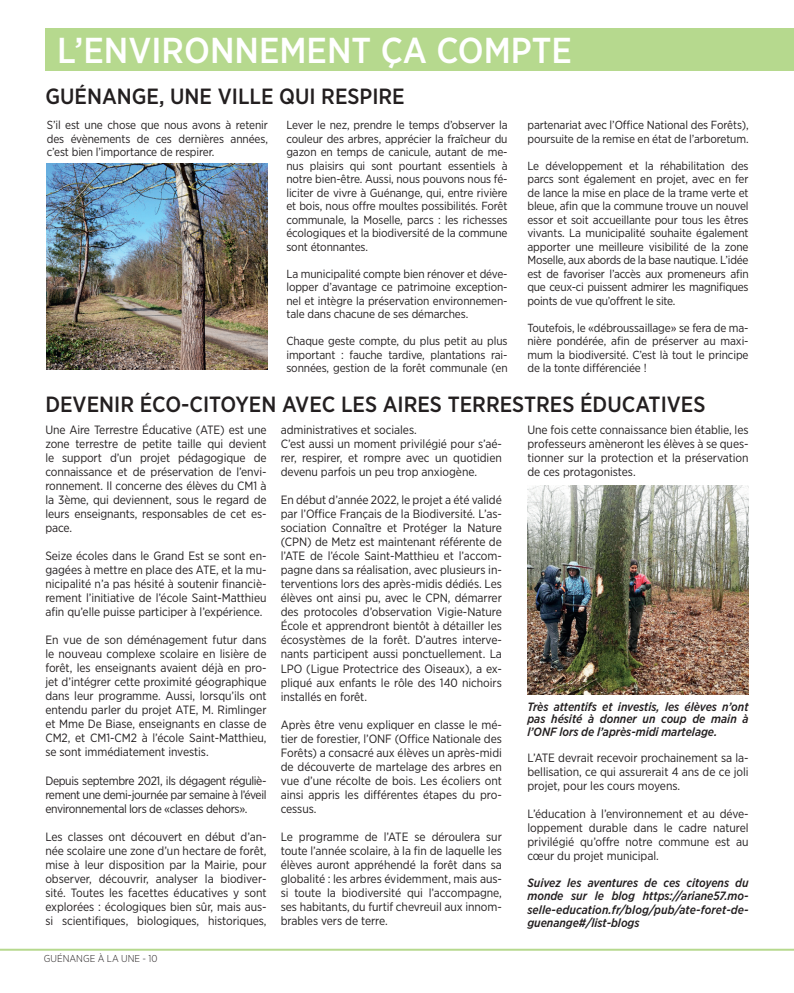
<style>
.page{position:relative;width:794px;height:993px;background:#fff}
.page>*{position:absolute;margin:0;border:0;box-sizing:border-box;transform-origin:0 0}
.t1{font:500 36px "Gotham Narrow";color:#fff}
.t2{font:500 22px "Gotham Narrow";color:#231f20}
.t3{font:12px/14px "Gotham Narrow";letter-spacing:-.005em;color:#231f20;text-align:justify}
.t4{font:italic 500 12px/13px "Gotham Narrow";color:#231f20;text-align:justify}
.t5{font:11.7px/13.5px "Gotham Narrow";letter-spacing:-.01em;color:#231f20;text-align:justify}
.t6{font:300 10px "Gotham Narrow";color:#231f20}
</style>
<div class="page">
<hr style="left:0;top:948px;width:794px;height:2px;background:#b6d98e">
<div style="left:45px;top:28px;width:749px;height:43px;background:#b6d98e"></div>
<img style="left:527px;top:485px;width:221px;height:209px">
<img style="left:46px;top:163px;width:222px;height:206px">
<h1 class="t1" style="left:57px;top:27px;width:516px">L’ENVIRONNEMENT ÇA COMPTE</h1>
<h2 class="t2" style="left:45px;top:82px;width:361px">GUÉNANGE, UNE VILLE QUI RESPIRE</h2>
<p class="t5" style="left:47px;top:118px;width:223px">S’il est une chose que nous avons à retenir des évènements de ces dernières années, c’est bien l’importance de respirer.</p>
<p class="t5" style="left:286px;top:118px;width:223px">Lever le nez, prendre le temps d’observer la couleur des arbres, apprécier la fraîcheur du gazon en temps de canicule, autant de me&shy;nus plaisirs qui sont pourtant essentiels à notre bien-être. Aussi, nous pouvons nous fé&shy;liciter de vivre à Guénange, qui, entre rivière et bois, nous offre moultes possibilités. Forêt communale, la Moselle, parcs : les richesses écologiques et la biodiversité de la commune sont étonnantes.</p>
<p class="t5" style="left:286px;top:266px;width:223px">La municipalité compte bien rénover et déve&shy;lopper d’avantage ce patrimoine exception&shy;nel et intègre la préservation environnemen&shy;tale dans chacune de ses démarches.</p>
<p class="t5" style="left:286px;top:334px;width:223px">Chaque geste compte, du plus petit au plus important : fauche tardive, plantations rai&shy;sonnées, gestion de la forêt communale (en</p>
<p class="t5" style="left:527px;top:118px;width:223px">partenariat avec l’Office National des Forêts), poursuite de la remise en état de l’arboretum.</p>
<p class="t5" style="left:527px;top:158px;width:223px">Le développement et la réhabilitation des parcs sont également en projet, avec en fer de lance la mise en place de la trame verte et bleue, afin que la commune trouve un nouvel essor et soit accueillante pour tous les êtres vivants. La municipalité souhaite également apporter une meilleure visibilité de la zone Moselle, aux abords de la base nautique. L’idée est de favoriser l’accès aux promeneurs afin que ceux-ci puissent admirer les magnifiques points de vue qu’offrent le site.</p>
<p class="t5" style="left:527px;top:320px;width:223px">Toutefois, le «débroussaillage» se fera de ma&shy;nière pondérée, afin de préserver au maxi&shy;mum la biodiversité. C’est là tout le principe de la tonte différenciée !</p>
<h2 class="t2" style="left:45px;top:390px;width:661px">DEVENIR ÉCO-CITOYEN AVEC LES AIRES TERRESTRES ÉDUCATIVES</h2>
<p class="t3" style="left:45px;top:422px;width:223px">Une Aire Terrestre Éducative (ATE) est une zone terrestre de petite taille qui devient le support d’un projet pédagogique de connaissance et de préservation de l’envi&shy;ronnement. Il concerne des élèves du CM1 à la 3ème, qui deviennent, sous le regard de leurs enseignants, responsables de cet es&shy;pace.</p>
<p class="t3" style="left:45px;top:548px;width:223px">Seize écoles dans le Grand Est se sont en&shy;gagées à mettre en place des ATE, et la mu&shy;nicipalité n’a pas hésité à soutenir financiè&shy;rement l’initiative de l’école Saint-Matthieu afin qu’elle puisse participer à l’expérience.</p>
<p class="t3" style="left:45px;top:632px;width:223px">En vue de son déménagement futur dans le nouveau complexe scolaire en lisière de forêt, les enseignants avaient déjà en pro&shy;jet d’intégrer cette proximité géographique dans leur programme. Aussi, lorsqu’ils ont entendu parler du projet ATE, M. Rimlinger et Mme De Biase, enseignants en classe de CM2, et CM1-CM2 à l’école Saint-Matthieu, se sont immédiatement investis.</p>
<p class="t3" style="left:45px;top:772px;width:223px">Depuis septembre 2021, ils dégagent réguliè&shy;rement une demi-journée par semaine à l’éveil environnemental lors de «classes dehors».</p>
<p class="t3" style="left:45px;top:828px;width:223px">Les classes ont découvert en début d’an&shy;née scolaire une zone d’un hectare de forêt, mise à leur disposition par la Mairie, pour observer, découvrir, analyser la biodiver&shy;sité. Toutes les facettes éducatives y sont explorées : écologiques bien sûr, mais aus&shy;si scientifiques, biologiques, historiques,</p>
<p class="t3" style="left:281px;top:422px;width:223px;text-align:left">administratives et sociales.<br>C’est aussi un moment privilégié pour s’aé&shy;rer, respirer, et rompre avec un quotidien devenu parfois un peu trop anxiogène.</p>
<p class="t3" style="left:281px;top:492px;width:223px">En début d’année 2022, le projet a été validé par l’Office Français de la Biodiversité. L’as&shy;sociation Connaître et Protéger la Nature (CPN) de Metz est maintenant référente de l’ATE de l’école Saint-Matthieu et l’accom&shy;pagne dans sa réalisation, avec plusieurs in&shy;terventions lors des après-midis dédiés. Les élèves ont ainsi pu, avec le CPN, démarrer des protocoles d’observation Vigie-Nature École et apprendront bientôt à détailler les écosystèmes de la forêt. D’autres interve&shy;nants participent aussi ponctuellement. La LPO (Ligue Protectrice des Oiseaux), a ex&shy;pliqué aux enfants le rôle des 140 nichoirs installés en forêt.</p>
<p class="t3" style="left:281px;top:716px;width:223px">Après être venu expliquer en classe le mé&shy;tier de forestier, l’ONF (Office Nationale des Forêts) a consacré aux élèves un après-midi de découverte de martelage des arbres en vue d’une récolte de bois. Les écoliers ont ainsi appris les différentes étapes du pro&shy;cessus.</p>
<p class="t3" style="left:281px;top:829px;width:223px">Le programme de l’ATE se déroulera sur toute l’année scolaire, à la fin de laquelle les élèves auront appréhendé la forêt dans sa globalité : les arbres évidemment, mais aus&shy;si toute la biodiversité qui l’accompagne, ses habitants, du furtif chevreuil aux innom&shy;brables vers de terre.</p>
<p class="t3" style="left:527px;top:423px;width:223px">Une fois cette connaissance bien établie, les professeurs amèneront les élèves à se ques&shy;tionner sur la protection et la préservation de ces protagonistes.</p>
<p class="t4" style="left:527px;top:700px;width:223px;line-height:12.5px">Très attentifs et investis, les élèves n’ont pas hésité à donner un coup de main à l’ONF lors de l’après-midi martelage.</p>
<p class="t3" style="left:527px;top:750px;width:223px">L’ATE devrait recevoir prochainement sa la&shy;bellisation, ce qui assurerait 4 ans de ce joli projet, pour les cours moyens.</p>
<p class="t3" style="left:527px;top:806px;width:223px">L’éducation à l’environnement et au déve&shy;loppement durable dans le cadre naturel privilégié qu’offre notre commune est au cœur du projet municipal.</p>
<p class="t4" style="left:527px;top:876px;width:223px">Suivez les aventures de ces citoyens du monde sur le blog https://ariane57.mo&shy;selle-education.fr/blog/pub/ate-foret-de&shy;guenange#/list-blogs</p>
<p class="t6" style="left:44px;top:952px;width:115px">GUÉNANGE À LA UNE - 10</p>
</div>
